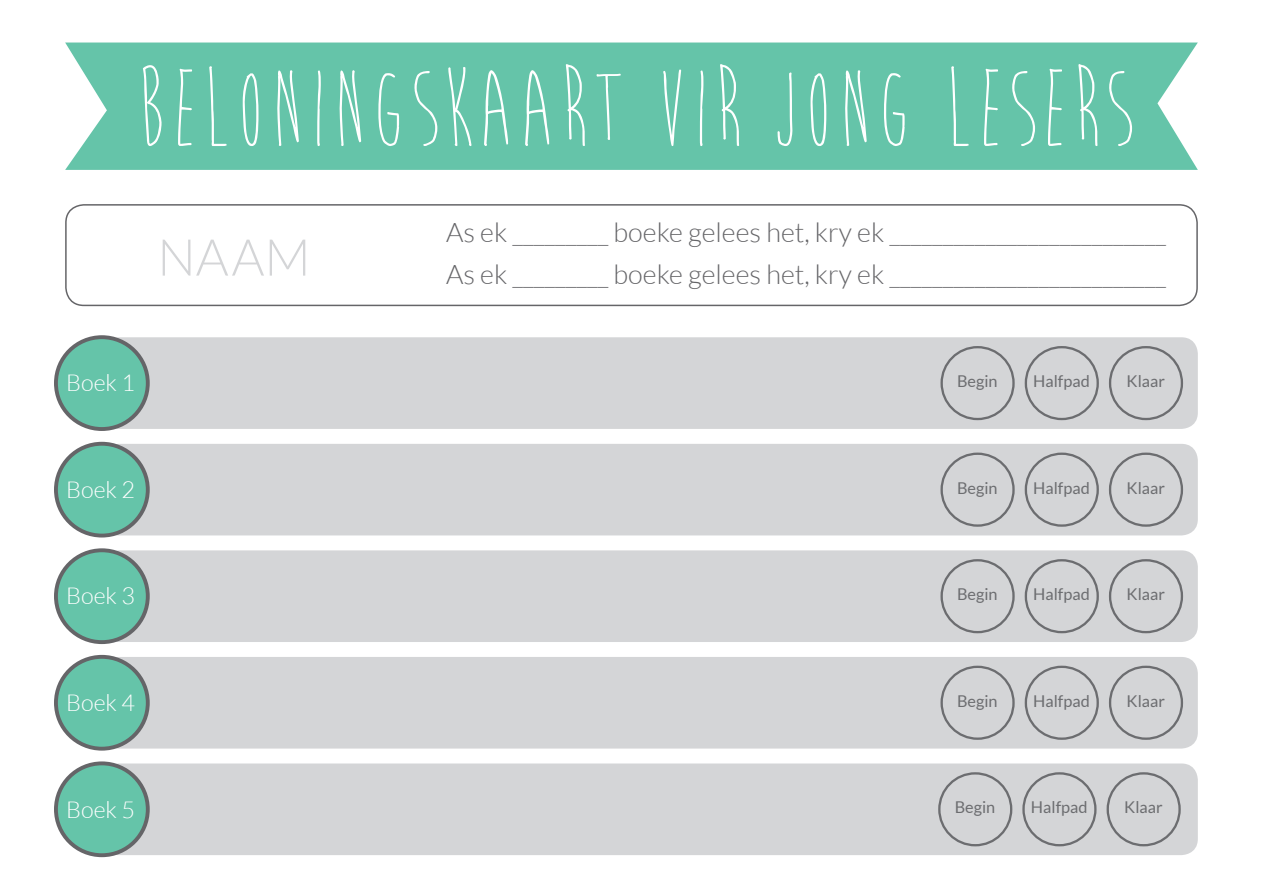
<style>
.page{position:relative;width:1263px;height:893px;background:#fff}
.page>*{position:absolute;margin:0;border:0;box-sizing:border-box;transform-origin:0 0}
.t1{font:113.7px "Brain Flower";color:#fff}
.t2{font:300 50.85px "Lato";color:#d4d5d7}
.t3{font:300 27px "Lato";color:#656568}
.t4{font:300 23.4px "Lato";color:#fff}
.t5{font:16.2px "Lato";color:#6c6d70}
</style>
<div class="page">
<div style="left:65px;top:43px;width:1133px;height:127px;background:#65c4a9"></div>
<div style="left:65px;top:204px;width:1133px;height:102px;border:2px solid #656568;border-radius:18px"></div>
<div style="left:103px;top:337px;width:1095px;height:92px;background:#d4d5d7;border-radius:16px"></div>
<div style="left:103px;top:444px;width:1095px;height:91px;background:#d4d5d7;border-radius:16px"></div>
<div style="left:103px;top:550px;width:1095px;height:92px;background:#d4d5d7;border-radius:16px"></div>
<div style="left:103px;top:657px;width:1095px;height:92px;background:#d4d5d7;border-radius:16px"></div>
<div style="left:103px;top:763px;width:1095px;height:92px;background:#d4d5d7;border-radius:16px"></div>
<div style="left:56px;top:337px;width:92px;height:92px;background:#65c4a9;border-radius:50%"></div>
<div style="left:54px;top:335px;width:96px;height:96px;border:4px solid #656568;border-radius:50%"></div>
<div style="left:56px;top:444px;width:92px;height:92px;background:#65c4a9;border-radius:50%"></div>
<div style="left:54px;top:442px;width:96px;height:95px;border:4px solid #656568;border-radius:50%"></div>
<div style="left:56px;top:550px;width:92px;height:92px;background:#65c4a9;border-radius:50%"></div>
<div style="left:54px;top:548px;width:96px;height:96px;border:4px solid #656568;border-radius:50%"></div>
<div style="left:56px;top:657px;width:92px;height:92px;background:#65c4a9;border-radius:50%"></div>
<div style="left:54px;top:655px;width:96px;height:96px;border:4px solid #656568;border-radius:50%"></div>
<div style="left:56px;top:763px;width:92px;height:92px;background:#65c4a9;border-radius:50%"></div>
<div style="left:54px;top:761px;width:96px;height:96px;border:4px solid #656568;border-radius:50%"></div>
<div style="left:940px;top:346px;width:75px;height:74px;border:2px solid #6c6d70;border-radius:50%"></div>
<div style="left:940px;top:453px;width:75px;height:74px;border:2px solid #6c6d70;border-radius:50%"></div>
<div style="left:940px;top:559px;width:75px;height:74px;border:2px solid #6c6d70;border-radius:50%"></div>
<div style="left:940px;top:666px;width:75px;height:74px;border:2px solid #6c6d70;border-radius:50%"></div>
<div style="left:938px;top:772px;width:74px;height:74px;border:2px solid #6c6d70;border-radius:50%"></div>
<div style="left:1025px;top:346px;width:74px;height:74px;border:2px solid #6c6d70;border-radius:50%"></div>
<div style="left:1025px;top:453px;width:74px;height:74px;border:2px solid #6c6d70;border-radius:50%"></div>
<div style="left:1025px;top:559px;width:74px;height:74px;border:2px solid #6c6d70;border-radius:50%"></div>
<div style="left:1025px;top:666px;width:74px;height:74px;border:2px solid #6c6d70;border-radius:50%"></div>
<div style="left:1022px;top:772px;width:74px;height:74px;border:2px solid #6c6d70;border-radius:50%"></div>
<div style="left:1109px;top:346px;width:74px;height:74px;border:2px solid #6c6d70;border-radius:50%"></div>
<div style="left:1109px;top:453px;width:74px;height:74px;border:2px solid #6c6d70;border-radius:50%"></div>
<div style="left:1109px;top:559px;width:74px;height:74px;border:2px solid #6c6d70;border-radius:50%"></div>
<div style="left:1109px;top:666px;width:74px;height:74px;border:2px solid #6c6d70;border-radius:50%"></div>
<div style="left:1106px;top:772px;width:75px;height:74px;border:2px solid #6c6d70;border-radius:50%"></div>
<p class="t1" style="left:136px;top:51px;width:1002px">BELONINGSKAART VIR JONG LESERS</p>
<p class="t2" style="left:157px;top:230px;width:155px">NAAM</p>
<p class="t3" style="left:446px;top:218px;width:722px">As ek _________ boeke gelees het, kry ek __________________________</p>
<p class="t3" style="left:446px;top:260px;width:722px">As ek _________ boeke gelees het, kry ek __________________________</p>
<p class="t4" style="left:66px;top:370px;width:71px">Boek 1</p>
<p class="t5" style="left:957px;top:372px;width:42px">Begin</p>
<p class="t5" style="left:1033px;top:372px;width:58px">Halfpad</p>
<p class="t5" style="left:1126px;top:372px;width:40px">Klaar</p>
<p class="t4" style="left:66px;top:477px;width:71px">Boek 2</p>
<p class="t5" style="left:957px;top:479px;width:42px">Begin</p>
<p class="t5" style="left:1033px;top:479px;width:58px">Halfpad</p>
<p class="t5" style="left:1126px;top:479px;width:40px">Klaar</p>
<p class="t4" style="left:66px;top:583px;width:71px">Boek 3</p>
<p class="t4" style="left:66px;top:690px;width:71px">Boek 4</p>
<p class="t5" style="left:957px;top:585px;width:42px">Begin</p>
<p class="t5" style="left:957px;top:692px;width:42px">Begin</p>
<p class="t5" style="left:1033px;top:585px;width:58px">Halfpad</p>
<p class="t5" style="left:1033px;top:692px;width:58px">Halfpad</p>
<p class="t5" style="left:1126px;top:585px;width:40px">Klaar</p>
<p class="t5" style="left:1126px;top:692px;width:40px">Klaar</p>
<p class="t4" style="left:66px;top:797px;width:71px">Boek 5</p>
<p class="t5" style="left:955px;top:798px;width:42px">Begin</p>
<p class="t5" style="left:1031px;top:798px;width:58px">Halfpad</p>
<p class="t5" style="left:1124px;top:798px;width:40px">Klaar</p>
</div>
